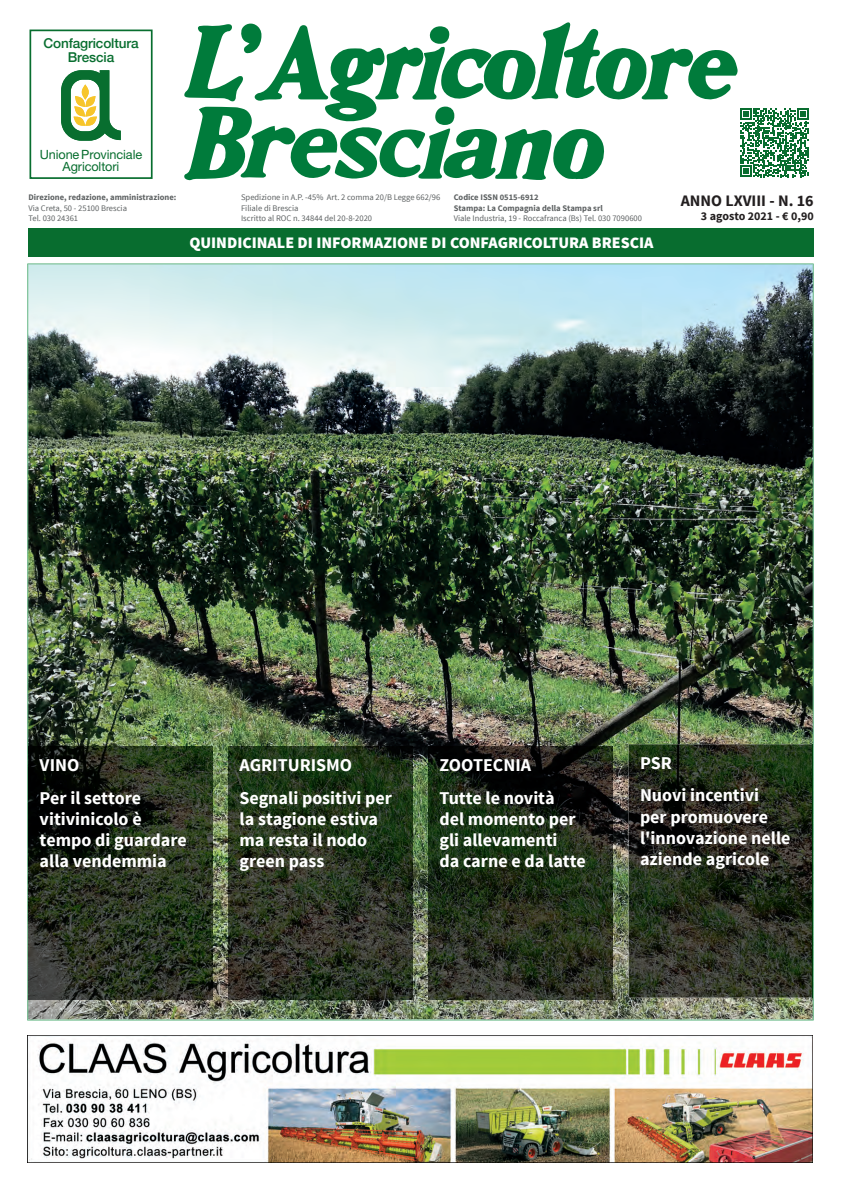
<style>
.page{position:relative;width:842px;height:1191px;background:#fff}
.page>*{position:absolute;margin:0;border:0;box-sizing:border-box;transform-origin:0 0}
.t1{font:700 18px/21px "Source Sans Pro";color:#fff}
.t2{font:900 16px "Source Sans Pro";color:#fff}
.t3{font:700 16px "Source Sans Pro";color:#231f20}
.t4{font:500 13.6px/13.6px "Helvetica Neue";letter-spacing:-.01em;color:#086e2f;text-align:center}
.t5{font:12.7px/12.7px "Helvetica Neue";letter-spacing:-.01em;color:#086e2f;text-align:center}
.t6{font:700 12px "Source Sans Pro";color:#231f20}
.t7{font:8.5px/10.2px "Source Sans Pro";color:#5d6162}
.t8{font:700 8.5px/10.2px "Source Sans Pro";color:#5d6162}
</style>
<div class="page">
<img style="left:28px;top:264px;width:785px;height:755px">
<img style="left:28px;top:746px;width:185px;height:254px">
<img style="left:228px;top:746px;width:184px;height:254px">
<img style="left:428px;top:746px;width:184px;height:254px">
<div style="left:29px;top:228px;width:785px;height:28px;background:#086d2f"></div>
<div style="left:30px;top:30px;width:123px;height:149px;border:2px solid #086e2f"></div>
<svg style="left:61px;top:70px;width:60px;height:71px"></svg>
<svg style="left:184px;top:22px;width:625px;height:159px"></svg>
<img style="left:27px;top:1035px;width:786px;height:127px">
<img style="left:629px;top:744px;width:184px;height:253px">
<hr style="left:813px;top:744px;width:1px;height:253px;background:#003c0e">
<p class="t4" style="left:43px;top:35px;width:97px">Confagricoltura<br>Brescia</p>
<p class="t5" style="left:40px;top:148px;width:104px">Unione Provinciale<br>Agricoltori</p>
<p class="t8" style="left:28px;top:193px;width:149px">Direzione, redazione, amministrazione:</p>
<p class="t7" style="left:28px;top:203px;width:100px">Via Creta, 50 - 25100 Brescia<br>Tel. 030 24361</p>
<p class="t7" style="left:241px;top:193px;width:201px">Spedizione in A.P. -45% Art. 2 comma 20/B Legge 662/96<br>Filiale di Brescia<br>Iscritto al ROC n. 34844 del 20-8-2020</p>
<p class="t8" style="left:454px;top:193px;width:151px">Codice ISSN 0515-6912<br>Stampa: La Compagnia della Stampa srl</p>
<p class="t7" style="left:454px;top:213px;width:190px">Viale Industria, 19 - Roccafranca (Bs) Tel. 030 7090600</p>
<p class="t2" style="left:189px;top:232px;width:466px">QUINDICINALE DI INFORMAZIONE DI CONFAGRICOLTURA BRESCIA</p>
<p class="t3" style="left:681px;top:190px;width:135px">ANNO LXVIII - N. 16</p>
<p class="t6" style="left:701px;top:209px;width:114px">3 agosto 2021 - € 0,90</p>
<p class="t1" style="left:40px;top:750px;width:103px;line-height:32.3px">VINO<br>Per il settore</p>
<p class="t1" style="left:40px;top:809px;width:149px">vitivinicolo è tempo di guardare alla vendemmia</p>
<p class="t1" style="left:240px;top:750px;width:154px;line-height:32.3px">AGRITURISMO<br>Segnali positivi per</p>
<p class="t1" style="left:240px;top:809px;width:140px">la stagione estiva ma resta il nodo green pass</p>
<p class="t1" style="left:439px;top:750px;width:117px;line-height:32.3px">ZOOTECNIA<br>Tutte le novità</p>
<p class="t1" style="left:439px;top:809px;width:148px">del momento per gli allevamenti<br>da carne e da latte</p>
<p class="t1" style="left:640px;top:747px;width:121px;line-height:32.3px">PSR<br>Nuovi incentivi</p>
<p class="t1" style="left:640px;top:806px;width:152px">per promuovere l'innovazione nelle aziende agricole</p>
</div>
